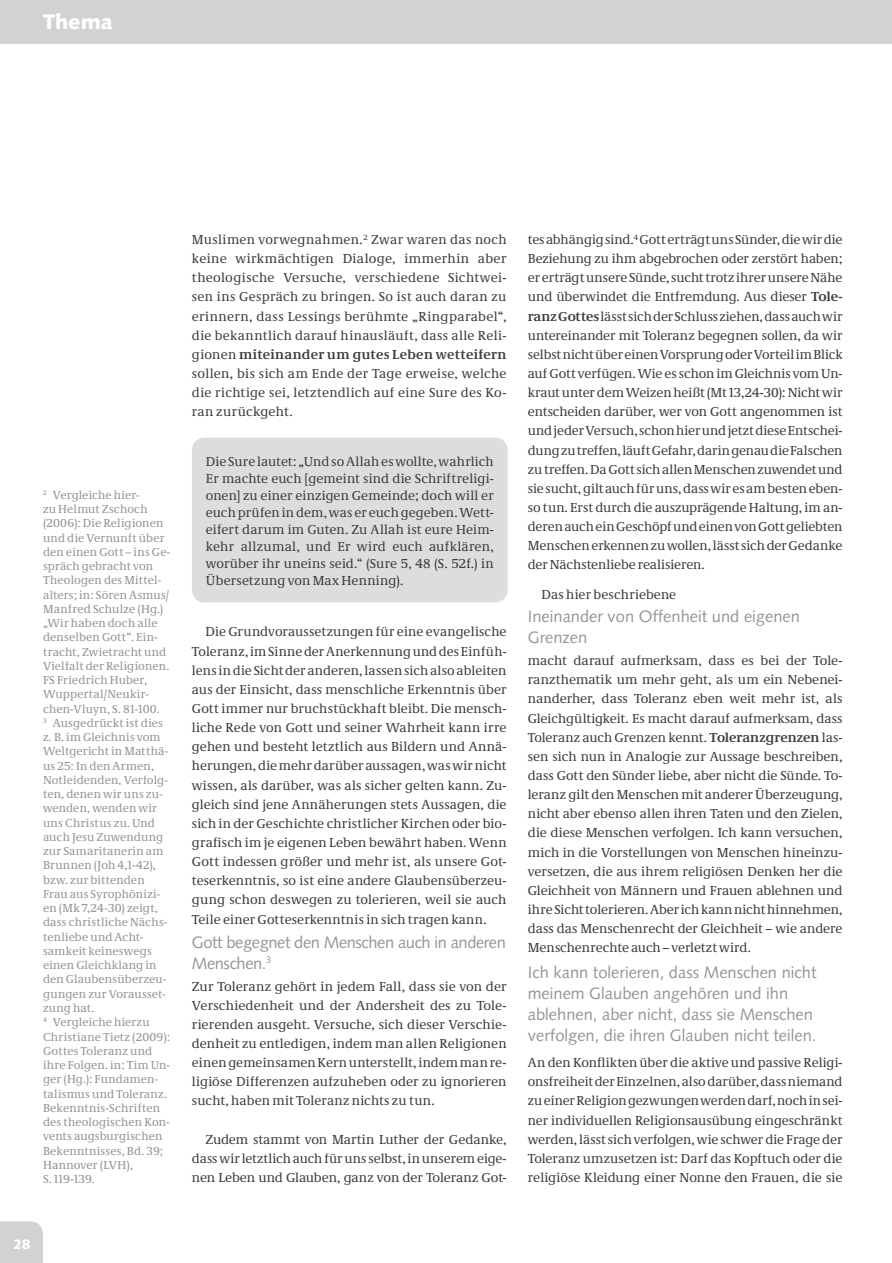
<style>
.page{position:relative;width:892px;height:1263px;background:#fff}
.page>*{position:absolute;margin:0;border:0;box-sizing:border-box;transform-origin:0 0}
.t1{font:900 21px "Syntax LT Std";color:#fff}
.t2{font:16.5px/21px "Syntax LT Std";color:#939598}
.t3{font:16.5px/21px "Syntax LT Std";letter-spacing:-.025em;color:#939598}
.t4{font:13.5px/19.2px "Neue Demos";letter-spacing:.005em;color:#3e3e3f;text-align:justify}
.t5{font:900 13.5px "Syntax LT Std";color:#fff}
.t6{font:12px/14.2px "Neue Demos";letter-spacing:.015em;color:#939598}
.s1{font-weight:700}
</style>
<div class="page">
<div style="left:0;top:0;width:892px;height:43px;background:#d1d2d4"></div>
<div style="left:0;top:1221px;width:43px;height:41px;background:#d1d2d4"></div>
<div style="left:192px;top:437px;width:316px;height:165px;background:#dcdddf;border-radius:13px"></div>
<h1 class="t1" style="left:43px;top:13px;width:71px">Thema</h1>
<p class="t6" style="left:43px;top:488px;width:129px"><sup>2</sup> Vergleiche hier-<br>zu Helmut Zschoch (2006): Die Religionen und die Vernunft über den einen Gott – ins Ge&shy;spräch gebracht von<br>Theologen des Mittel&shy;alters; in: Sören Asmus/<br>Manfred Schulze (Hg.) „Wir haben doch alle denselben Gott“. Ein&shy;tracht, Zwietracht und<br>Vielfalt der Religionen.<br>FS Friedrich Huber,<br>Wuppertal/Neukir&shy;chen-Vluyn, S. 81-100.<br><sup>3</sup> Ausgedrückt ist dies z. B. im Gleichnis vom<br>Weltgericht in Matthä&shy;us 25: In den Armen,<br>Notleidenden, Verfolg&shy;ten, denen wir uns zu&shy;wenden, wenden wir uns Christus zu. Und auch Jesu Zuwendung zur Samaritanerin am<br>Brunnen (Joh 4,1-42), bzw. zur bittenden<br>Frau aus Syrophönizi&shy;en (Mk 7,24-30) zeigt, dass christliche Nächs&shy;tenliebe und Acht&shy;samkeit keineswegs einen Gleichklang in den Glaubensüberzeu&shy;gungen zur Vorausset&shy;zung hat.<br><sup>4</sup> Vergleiche hierzu<br>Christiane Tietz (2009):<br>Gottes Toleranz und ihre Folgen. in: Tim Un&shy;ger (Hg.): Fundamen&shy;talismus und Toleranz.<br>Bekenntnis-Schriften des theologischen Kon&shy;vents augsburgischen<br>Bekenntnisses, Bd. 39;<br>Hannover (LVH),<br>S. 119-139.</p>
<p class="t5" style="left:13px;top:1238px;width:19px">28</p>
<p class="t4" style="left:192px;top:231px;width:316px">Muslimen vorwegnahmen.<sup>2</sup> Zwar waren das noch keine wirkmächtigen Dialoge, immerhin aber theologische Versuche, verschiedene Sichtwei&shy;sen ins Gespräch zu bringen. So ist auch daran zu erinnern, dass Lessings berühmte „Ringparabel“, die bekanntlich darauf hinausläuft, dass alle Reli&shy;gionen <span class="s1">miteinander um gutes Leben wetteifern </span>sollen, bis sich am Ende der Tage erweise, welche die richtige sei, letztendlich auf eine Sure des Ko&shy;ran zurückgeht.</p>
<p class="t4" style="left:206px;top:453px;width:289px;line-height:17px">Die Sure lautet: „Und so Allah es wollte, wahrlich Er machte euch [gemeint sind die Schriftreligi&shy;onen] zu einer einzigen Gemeinde; doch will er euch prüfen in dem, was er euch gegeben. Wett&shy;eifert darum im Guten. Zu Allah ist eure Heim&shy;kehr allzumal, und Er wird euch aufklären, worüber ihr uneins seid.“ (Sure 5, 48 (S. 52f.) in Übersetzung von Max Henning).</p>
<p class="t4" style="left:192px;top:623px;width:316px;text-indent:14px">Die Grundvoraussetzungen für eine evangelische Toleranz, im Sinne der Anerkennung und des Einfüh&shy;lens in die Sicht der anderen, lassen sich also ableiten aus der Einsicht, dass menschliche Erkenntnis über Gott immer nur bruchstückhaft bleibt. Die mensch&shy;liche Rede von Gott und seiner Wahrheit kann irre gehen und besteht letztlich aus Bildern und Annä&shy;herungen, die mehr darüber aussagen, was wir nicht wissen, als darüber, was als sicher gelten kann. Zu&shy;gleich sind jene Annäherungen stets Aussagen, die sich in der Geschichte christlicher Kirchen oder bio&shy;grafisch im je eigenen Leben bewährt haben. Wenn Gott indessen größer und mehr ist, als unsere Got&shy;teserkenntnis, so ist eine andere Glaubensüberzeu&shy;gung schon deswegen zu tolerieren, weil sie auch Teile einer Gotteserkenntnis in sich tragen kann.</p>
<p class="t3" style="left:192px;top:933px;width:315px">Gott begegnet den Menschen auch in anderen<br>Menschen.<sup>3</sup></p>
<p class="t4" style="left:192px;top:977px;width:316px">Zur Toleranz gehört in jedem Fall, dass sie von der Verschiedenheit und der Andersheit des zu Tole&shy;rierenden ausgeht. Versuche, sich dieser Verschie&shy;denheit zu entledigen, indem man allen Religionen einen gemeinsamen Kern unterstellt, indem man re&shy;ligiöse Differenzen aufzuheben oder zu ignorieren sucht, haben mit Toleranz nichts zu tun.</p>
<p class="t4" style="left:192px;top:1130px;width:316px;text-indent:14px">Zudem stammt von Martin Luther der Gedanke, dass wir letztlich auch für uns selbst, in unserem eige&shy;nen Leben und Glauben, ganz von der Toleranz Got-</p>
<p class="t4" style="left:528px;top:231px;width:316px">tes abhängig sind.<sup>4</sup> Gott erträgt uns Sünder, die wir die Beziehung zu ihm abgebrochen oder zerstört haben; er erträgt unsere Sünde, sucht trotz ihrer unsere Nähe und überwindet die Entfremdung. Aus dieser <span class="s1">Tole&shy;ranz Gottes</span> lässt sich der Schluss ziehen, dass auch wir untereinander mit Toleranz begegnen sollen, da wir selbst nicht über einen Vorsprung oder Vorteil im Blick auf Gott verfügen. Wie es schon im Gleichnis vom Un&shy;kraut unter dem Weizen heißt (Mt 13,24-30): Nicht wir entscheiden darüber, wer von Gott angenommen ist und jeder Versuch, schon hier und jetzt diese Entschei&shy;dung zu treffen, läuft Gefahr, darin genau die Falschen zu treffen. Da Gott sich allen Menschen zuwendet und sie sucht, gilt auch für uns, dass wir es am besten eben&shy;so tun. Erst durch die auszuprägende Haltung, im an&shy;deren auch ein Geschöpf und einen von Gott geliebten Menschen erkennen zu wollen, lässt sich der Gedanke der Nächstenliebe realisieren.</p>
<p class="t4" style="left:541px;top:586px;width:136px">Das hier beschriebene</p>
<p class="t2" style="left:528px;top:607px;width:274px">Ineinander von Offenheit und eigenen<br>Grenzen</p>
<p class="t4" style="left:528px;top:652px;width:316px">macht darauf aufmerksam, dass es bei der Tole&shy;ranzthematik um mehr geht, als um ein Nebenei&shy;nanderher, dass Toleranz eben weit mehr ist, als Gleichgültigkeit. Es macht darauf aufmerksam, dass Toleranz auch Grenzen kennt. <span class="s1">Toleranzgrenzen</span> las&shy;sen sich nun in Analogie zur Aussage beschreiben, dass Gott den Sünder liebe, aber nicht die Sünde. To&shy;leranz gilt den Menschen mit anderer Überzeugung, nicht aber ebenso allen ihren Taten und den Zielen, die diese Menschen verfolgen. Ich kann versuchen, mich in die Vorstellungen von Menschen hineinzu&shy;versetzen, die aus ihrem religiösen Denken her die Gleichheit von Männern und Frauen ablehnen und ihre Sicht tolerieren. Aber ich kann nicht hinnehmen, dass das Menschenrecht der Gleichheit – wie andere Menschenrechte auch – verletzt wird.</p>
<p class="t2" style="left:528px;top:962px;width:290px">Ich kann tolerieren, dass Menschen nicht meinem Glauben angehören und ihn ablehnen, aber nicht, dass sie Menschen verfolgen, die ihren Glauben nicht teilen.</p>
<p class="t4" style="left:528px;top:1054px;width:316px">An den Konflikten über die aktive und passive Religi&shy;onsfreiheit der Einzelnen, also darüber, dass niemand zu einer Religion gezwungen werden darf, noch in sei&shy;ner individuellen Religionsausübung eingeschränkt werden, lässt sich verfolgen, wie schwer die Frage der Toleranz umzusetzen ist: Darf das Kopftuch oder die religiöse Kleidung einer Nonne den Frauen, die sie</p>
</div>
